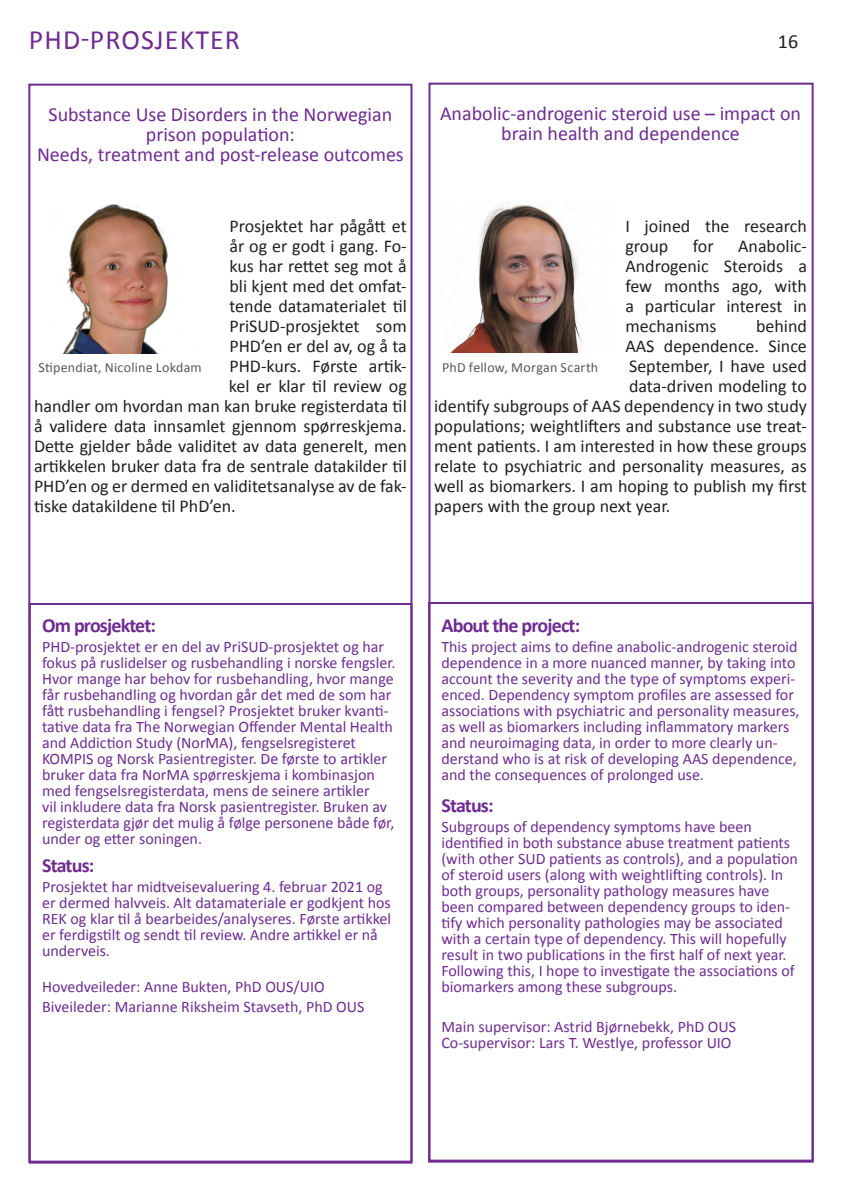
<style>
.page{position:relative;width:842px;height:1191px;background:#fff}
.page>*{position:absolute;margin:0;border:0;box-sizing:border-box;transform-origin:0 0}
.Tittel_sidetype{font:28px "Calibri";letter-spacing:.04em;color:#6e2c91}
.Tittel_PHD{font:20px/20px "Calibri";color:#6e2c91;text-align:center}
.Mellomtittel_lilla_b{font:700 20px "Calibri";letter-spacing:-.04em;color:#6e2c91}
.t1{font:20px "Calibri";color:#231f20}
.Brødtekst{font:18px/20px "Calibri";color:#231f20}
.Brødtekst_lilla_boks{font:16px/16px "Calibri";color:#6e2c91}
.Bildetekst{font:14px "Calibri";letter-spacing:.015em;color:#57585a}
</style>
<div class="page">
<img style="left:63px;top:204px;width:105px;height:149px">
<img style="left:451px;top:203px;width:134px;height:149px">
<div style="left:28px;top:84px;width:384px;height:1078px;border:2px solid #6e2c91"></div>
<div style="left:428px;top:83px;width:386px;height:1078px;border:2px solid #6e2c91"></div>
<p class="Tittel_sidetype" style="left:29px;top:22px;width:213px">PHD-PROSJEKTER</p>
<p class="t1" style="left:778px;top:29px;width:22px">16</p>
<p class="Tittel_PHD" style="left:37px;top:105px;width:368px">Substance Use Disorders in the Norwegian prison population:<br>Needs, treatment and post-release outcomes</p>
<p class="Tittel_PHD" style="left:440px;top:104px;width:363px">Anabolic-androgenic steroid use – impact on brain health and dependence</p>
<p class="Brødtekst" style="left:229px;top:216px;width:179px">Prosjektet har pågått et</p>
<p class="Brødtekst" style="left:229px;top:236px;width:179px">år og er godt i gang. Fo-</p>
<p class="Brødtekst" style="left:229px;top:256px;width:179px">kus har rettet seg mot å</p>
<p class="Brødtekst" style="left:229px;top:276px;width:179px">bli kjent med det omfat-</p>
<p class="Brødtekst" style="left:229px;top:296px;width:179px">tende datamaterialet til</p>
<p class="Brødtekst" style="left:229px;top:316px;width:179px">PriSUD-prosjektet som</p>
<p class="Brødtekst" style="left:229px;top:336px;width:179px">PHD’en er del av, og å ta</p>
<p class="Brødtekst" style="left:229px;top:356px;width:179px">PHD-kurs. Første artik-</p>
<p class="Brødtekst" style="left:229px;top:376px;width:179px">kel er klar til review og</p>
<p class="Brødtekst" style="left:34px;top:396px;width:374px">handler om hvordan man kan bruke registerdata til</p>
<p class="Brødtekst" style="left:34px;top:416px;width:374px">å validere data innsamlet gjennom spørreskjema.</p>
<p class="Brødtekst" style="left:34px;top:436px;width:374px">Dette gjelder både validitet av data generelt, men</p>
<p class="Brødtekst" style="left:34px;top:456px;width:374px">artikkelen bruker data fra de sentrale datakilder til</p>
<p class="Brødtekst" style="left:34px;top:476px;width:374px">PHD’en og er dermed en validitetsanalyse av de fak-</p>
<p class="Brødtekst" style="left:34px;top:496px;width:203px">tiske datakildene til PhD’en.</p>
<p class="Brødtekst" style="left:625px;top:216px;width:183px">I joined the research group</p>
<p class="Brødtekst" style="left:693px;top:236px;width:22px">for</p>
<p class="Brødtekst" style="left:625px;top:236px;width:183px;text-align:justify;text-indent:113px">Anabolic-Androgenic Steroids a few months ago, with a particular interest in mechanisms</p>
<p class="Brødtekst" style="left:756px;top:316px;width:52px">behind</p>
<p class="Brødtekst" style="left:625px;top:336px;width:183px">AAS dependence. Since</p>
<p class="Brødtekst" style="left:629px;top:356px;width:179px">September, I have used</p>
<p class="Brødtekst" style="left:629px;top:376px;width:179px">data-driven modeling to</p>
<p class="Brødtekst" style="left:434px;top:396px;width:374px">identify subgroups of AAS dependency in two study</p>
<p class="Brødtekst" style="left:434px;top:416px;width:374px">populations; weightlifters and substance use treat-</p>
<p class="Brødtekst" style="left:434px;top:436px;width:374px">ment patients. I am interested in how these groups</p>
<p class="Brødtekst" style="left:434px;top:456px;width:374px">relate to psychiatric and personality measures, as</p>
<p class="Brødtekst" style="left:434px;top:476px;width:374px">well as biomarkers. I am hoping to publish my first</p>
<p class="Brødtekst" style="left:434px;top:496px;width:238px">papers with the group next year.</p>
<p class="Bildetekst" style="left:39px;top:359px;width:165px">Stipendiat, Nicoline Lokdam</p>
<p class="Bildetekst" style="left:442px;top:359px;width:158px">PhD fellow, Morgan Scarth</p>
<p class="Mellomtittel_lilla_b" style="left:42px;top:613px;width:115px">Om prosjektet:</p>
<p class="Brødtekst_lilla_boks" style="left:42px;top:639px;width:355px">PHD-prosjektet er en del av PriSUD-prosjektet og har fokus på ruslidelser og rusbehandling i norske fengsler.<br>Hvor mange har behov for rusbehandling, hvor mange får rusbehandling og hvordan går det med de som har fått rusbehandling i fengsel? Prosjektet bruker kvanti&shy;tative data fra The Norwegian Offender Mental Health and Addiction Study (NorMA), fengselsregisteret KOMPIS og Norsk Pasientregister. De første to artikler bruker data fra NorMA spørreskjema i kombinasjon med fengselsregisterdata, mens de seinere artikler<br>vil inkludere data fra Norsk pasientregister. Bruken av registerdata gjør det mulig å følge personene både før, under og etter soningen.</p>
<p class="Mellomtittel_lilla_b" style="left:42px;top:853px;width:54px">Status:</p>
<p class="Brødtekst_lilla_boks" style="left:42px;top:879px;width:350px">Prosjektet har midtveisevaluering 4. februar 2021 og er dermed halvveis. Alt datamateriale er godkjent hos REK og klar til å bearbeides/analyseres. Første artikkel er ferdigstilt og sendt til review. Andre artikkel er nå underveis.</p>
<p class="Brødtekst_lilla_boks" style="left:42px;top:979px;width:284px">Hovedveileder: Anne Bukten, PhD OUS/UIO</p>
<p class="Brødtekst_lilla_boks" style="left:42px;top:999px;width:324px">Biveileder: Marianne Riksheim Stavseth, PhD OUS</p>
<p class="Mellomtittel_lilla_b" style="left:441px;top:613px;width:140px">About the project:</p>
<p class="Brødtekst_lilla_boks" style="left:441px;top:639px;width:360px">This project aims to define anabolic-androgenic steroid dependence in a more nuanced manner, by taking into account the severity and the type of symptoms experi&shy;enced. Dependency symptom profiles are assessed for associations with psychiatric and personality measures, as well as biomarkers including inflammatory markers and neuroimaging data, in order to more clearly un&shy;derstand who is at risk of developing AAS dependence, and the consequences of prolonged use.</p>
<p class="Mellomtittel_lilla_b" style="left:441px;top:793px;width:54px">Status:</p>
<p class="Brødtekst_lilla_boks" style="left:441px;top:819px;width:358px">Subgroups of dependency symptoms have been identified in both substance abuse treatment patients (with other SUD patients as controls), and a population of steroid users (along with weightlifting controls). In both groups, personality pathology measures have been compared between dependency groups to iden&shy;tify which personality pathologies may be associated with a certain type of dependency. This will hopefully result in two publications in the first half of next year.<br>Following this, I hope to investigate the associations of biomarkers among these subgroups.</p>
<p class="Brødtekst_lilla_boks" style="left:441px;top:1019px;width:296px">Main supervisor: Astrid Bjørnebekk, PhD OUS<br>Co-supervisor: Lars T. Westlye, professor UIO</p>
</div>
